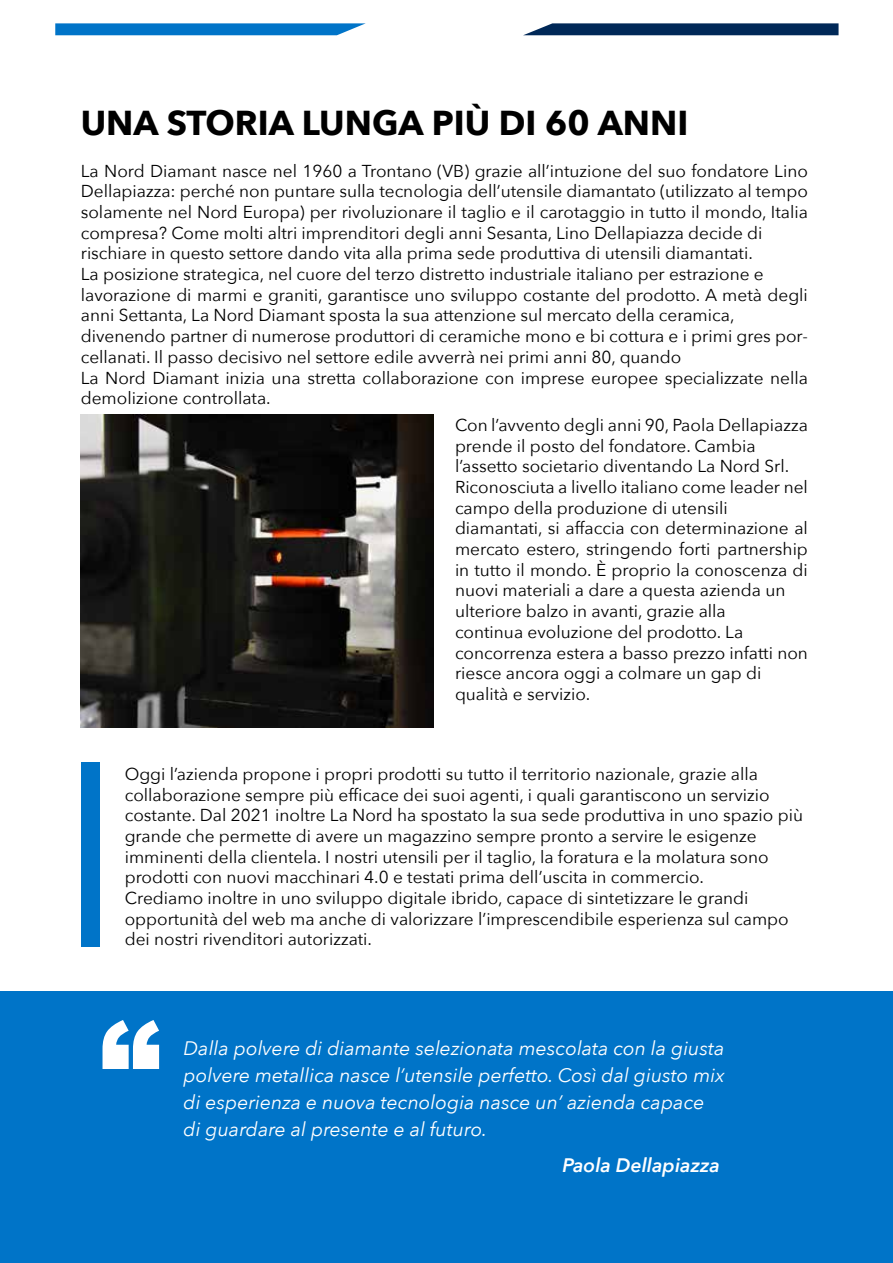
<style>
.page{position:relative;width:893px;height:1263px;background:#fff}
.page>*{position:absolute;margin:0;border:0;box-sizing:border-box;transform-origin:0 0}
.t1{font:900 123px "Arial";color:#fff}
.t2{font:700 34.5px "Avenir Next";color:#000}
.t3{font:italic 19.5px/27px "Avenir Next";color:#fff}
.t4{font:italic 600 19.5px "Avenir Next";color:#fff}
.t5{font:17.25px/20.7px "Avenir Next";color:#000}
</style>
<div class="page">
<img style="left:81px;top:414px;width:353px;height:313px">
<div style="left:81px;top:763px;width:18px;height:184px;background:#0074c8"></div>
<svg style="left:55px;top:23px;width:311px;height:12px;background:#137ecc"></svg>
<svg style="left:524px;top:23px;width:314px;height:12px;background:#133863"></svg>
<div style="left:0;top:992px;width:893px;height:271px;background:#0074c8"></div>
<h2 class="t2" style="left:81px;top:93px;width:609px">UNA STORIA LUNGA PIÙ DI 60 ANNI</h2>
<p class="t5" style="left:81px;top:159px;width:729px">La Nord Diamant nasce nel 1960 a Trontano (VB) grazie all’intuzione del suo fondatore Lino Dellapiazza: perché non puntare sulla tecnologia dell’utensile diamantato (utilizzato al tempo solamente nel Nord Europa) per rivoluzionare il taglio e il carotaggio in tutto il mondo, Italia compresa? Come molti altri imprenditori degli anni Sesanta, Lino Dellapiazza decide di rischiare in questo settore dando vita alla prima sede produttiva di utensili diamantati.<br>La posizione strategica, nel cuore del terzo distretto industriale italiano per estrazione e lavorazione di marmi e graniti, garantisce uno sviluppo costante del prodotto. A metà degli anni Settanta, La Nord Diamant sposta la sua attenzione sul mercato della ceramica, divenendo partner di numerose produttori di ceramiche mono e bi cottura e i primi gres por&shy;cellanati. Il passo decisivo nel settore edile avverrà nei primi anni 80, quando<br>La Nord Diamant inizia una stretta collaborazione con imprese europee specializzate nella demolizione controllata.</p>
<p class="t5" style="left:455px;top:414px;width:354px">Con l’avvento degli anni 90, Paola Dellapiazza prende il posto del fondatore. Cambia l’assetto societario diventando La Nord Srl.<br>Riconosciuta a livello italiano come leader nel campo della produzione di utensili diamantati, si affaccia con determinazione al mercato estero, stringendo forti partnership in tutto il mondo. È proprio la conoscenza di nuovi materiali a dare a questa azienda un ulteriore balzo in avanti, grazie alla<br>continua evoluzione del prodotto. La concorrenza estera a basso prezzo infatti non riesce ancora oggi a colmare un gap di qualità e servizio.</p>
<p class="t5" style="left:125px;top:763px;width:680px">Oggi l’azienda propone i propri prodotti su tutto il territorio nazionale, grazie alla collaborazione sempre più efficace dei suoi agenti, i quali garantiscono un servizio costante. Dal 2021 inoltre La Nord ha spostato la sua sede produttiva in uno spazio più grande che permette di avere un magazzino sempre pronto a servire le esigenze imminenti della clientela. I nostri utensili per il taglio, la foratura e la molatura sono prodotti con nuovi macchinari 4.0 e testati prima dell’uscita in commercio.<br>Crediamo inoltre in uno sviluppo digitale ibrido, capace di sintetizzare le grandi opportunità del web ma anche di valorizzare l’imprescendibile esperienza sul campo dei nostri rivenditori autorizzati.</p>
<h1 class="t1" style="left:99px;top:976px;width:63px">“</h1>
<p class="t3" style="left:184px;top:1034px;width:543px">Dalla polvere di diamante selezionata mescolata con la giusta polvere metallica nasce l’utensile perfetto. Così dal giusto mix di esperienza e nuova tecnologia nasce un’ azienda capace di guardare al presente e al futuro.</p>
<p class="t4" style="left:562px;top:1148px;width:159px">Paola Dellapiazza</p>
</div>
